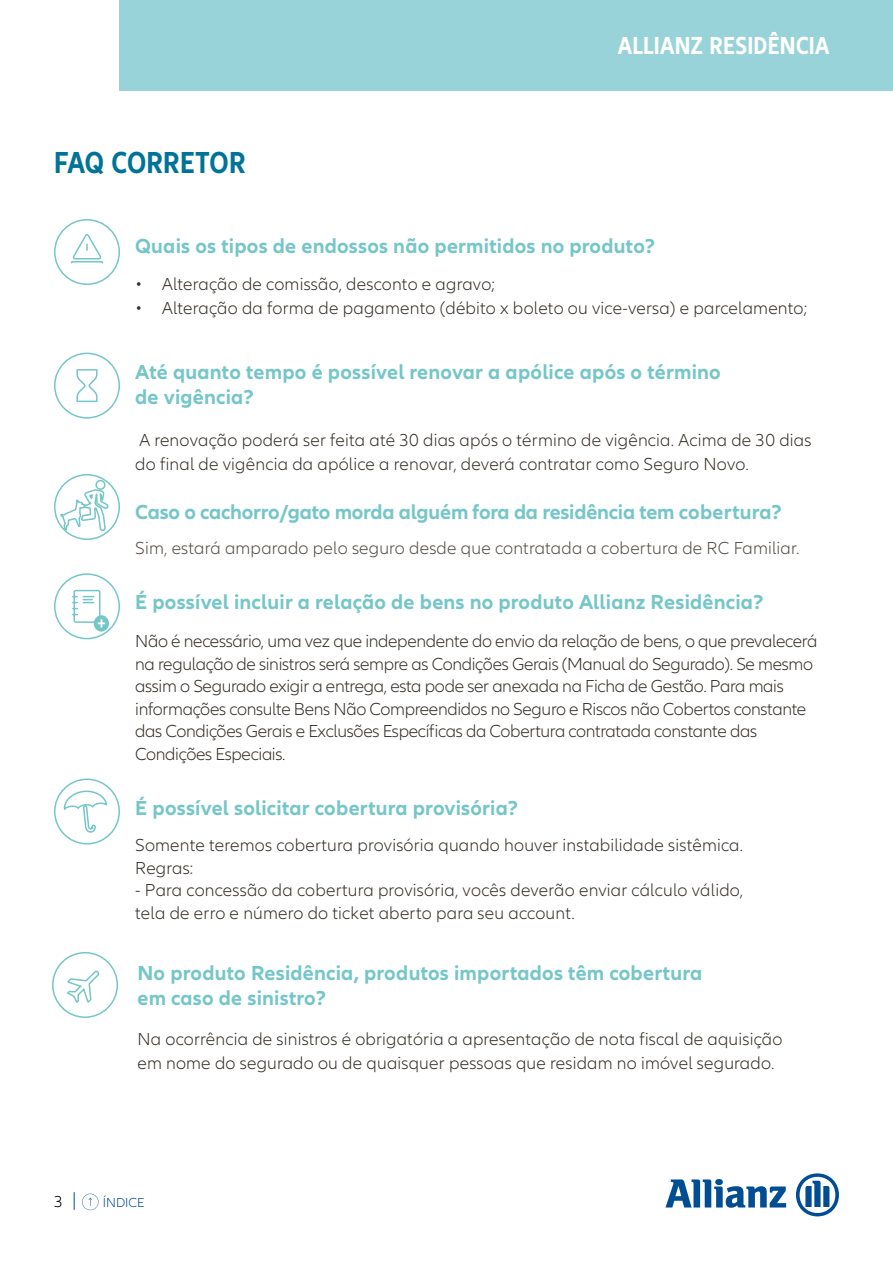
<style>
.page{position:relative;width:893px;height:1263px;background:#fff}
.page>*{position:absolute;margin:0;border:0;box-sizing:border-box;transform-origin:0 0}
.t1{font:700 condensed 31.5px "Allianz Neo";color:#017398}
.t2{font:700 condensed 25.5px "Allianz Neo";letter-spacing:.01em;color:#fff}
.t3{font:700 21px/25.2px "Allianz Neo";letter-spacing:.01em;color:#75c6c8}
.t4{font:700 21px "Allianz Neo";letter-spacing:-.01em;color:#75c6c8}
.t5{font:300 18px/24px "Allianz Neo";letter-spacing:.01em;color:#362f28}
.t6{font:300 18px/22.5px "Allianz Neo";letter-spacing:-.02em;color:#362f28}
.t7{font:300 18px "Allianz Neo";letter-spacing:.01em;color:#554b45}
.t8{font:300 16.5px "Allianz Neo";color:#000}
.t9{font:300 13.5px "Allianz Neo";color:#004d93}
</style>
<div class="page">
<svg style="left:665px;top:1179px;width:121px;height:29px"></svg>
<svg style="left:796px;top:1173px;width:43px;height:43px"></svg>
<div style="left:119px;top:0;width:774px;height:90px;background:#99d3da"></div>
<svg style="left:82px;top:1194px;width:17px;height:16px"></svg>
<svg style="left:74px;top:1192px;width:1px;height:18px"></svg>
<div style="left:54px;top:353px;width:66px;height:66px;border:2px solid #75c6c8;border-radius:50%"></div>
<svg style="left:76px;top:369px;width:22px;height:34px"></svg>
<div style="left:95px;top:480px;width:11px;height:10px;border:2px solid #75c6c8;border-radius:50%"></div>
<svg style="left:59px;top:481px;width:50px;height:59px"></svg>
<div style="left:54px;top:474px;width:66px;height:66px;border:2px solid #75c6c8;border-radius:50%"></div>
<svg style="left:63px;top:790px;width:46px;height:55px"></svg>
<div style="left:54px;top:778px;width:66px;height:66px;border:2px solid #75c6c8;border-radius:50%"></div>
<div style="left:54px;top:573px;width:66px;height:66px;border:2px solid #75c6c8;border-radius:50%"></div>
<svg style="left:72px;top:589px;width:37px;height:43px"></svg>
<div style="left:52px;top:952px;width:66px;height:66px;border:2px solid #75c6c8;border-radius:50%"></div>
<svg style="left:66px;top:970px;width:34px;height:33px"></svg>
<div style="left:54px;top:219px;width:66px;height:66px;border:2px solid #75c6c8;border-radius:50%"></div>
<svg style="left:70px;top:234px;width:34px;height:30px"></svg>
<h1 class="t1" style="left:54px;top:144px;width:193px">FAQ CORRETOR</h1>
<h2 class="t2" style="left:618px;top:31px;width:213px">ALLIANZ RESIDÊNCIA</h2>
<p class="t3" style="left:135px;top:234px;width:521px">Quais os tipos de endossos não permitidos no produto?</p>
<p class="t5" style="left:135px;top:273px;width:361px">• Alteração de comissão, desconto e agravo;</p>
<p class="t5" style="left:135px;top:297px;width:673px">• Alteração da forma de pagamento (débito x boleto ou vice-versa) e parcelamento;</p>
<p class="t3" style="left:135px;top:360px;width:587px">Até quanto tempo é possível renovar a apólice após o término de vigência?</p>
<p class="t5" style="left:135px;top:428px;width:678px">A renovação poderá ser feita até 30 dias após o término de vigência. Acima de 30 dias do final de vigência da apólice a renovar, deverá contratar como Seguro Novo.</p>
<p class="t4" style="left:135px;top:499px;width:648px">Caso o cachorro/gato morda alguém fora da residência tem cobertura?</p>
<p class="t7" style="left:135px;top:538px;width:666px">Sim, estará amparado pelo seguro desde que contratada a cobertura de RC Familiar.</p>
<p class="t3" style="left:135px;top:590px;width:630px">É possível incluir a relação de bens no produto Allianz Residência?</p>
<p class="t6" style="left:135px;top:630px;width:684px">Não é necessário, uma vez que independente do envio da relação de bens, o que prevalecerá na regulação de sinistros será sempre as Condições Gerais (Manual do Segurado). Se mesmo assim o Segurado exigir a entrega, esta pode ser anexada na Ficha de Gestão. Para mais informações consulte Bens Não Compreendidos no Seguro e Riscos não Cobertos constante das Condições Gerais e Exclusões Específicas da Cobertura contratada constante das Condições Especiais.</p>
<p class="t3" style="left:135px;top:795px;width:384px">É possível solicitar cobertura provisória?</p>
<p class="t5" style="left:135px;top:834px;width:609px;line-height:22.5px">Somente teremos cobertura provisória quando houver instabilidade sistêmica.<br>Regras:</p>
<p class="t5" style="left:135px;top:879px;width:609px;line-height:22.5px">- Para concessão da cobertura provisória, vocês deverão enviar cálculo válido, tela de erro e número do ticket aberto para seu account.</p>
<p class="t3" style="left:137px;top:961px;width:566px">No produto Residência, produtos importados têm cobertura em caso de sinistro?</p>
<p class="t5" style="left:137px;top:1028px;width:646px">Na ocorrência de sinistros é obrigatória a apresentação de nota fiscal de aquisição em nome do segurado ou de quaisquer pessoas que residam no imóvel segurado.</p>
<p class="t8" style="left:54px;top:1192px;width:10px">3</p>
<p class="t9" style="left:103px;top:1195px;width:43px">ÍNDICE</p>
</div>
